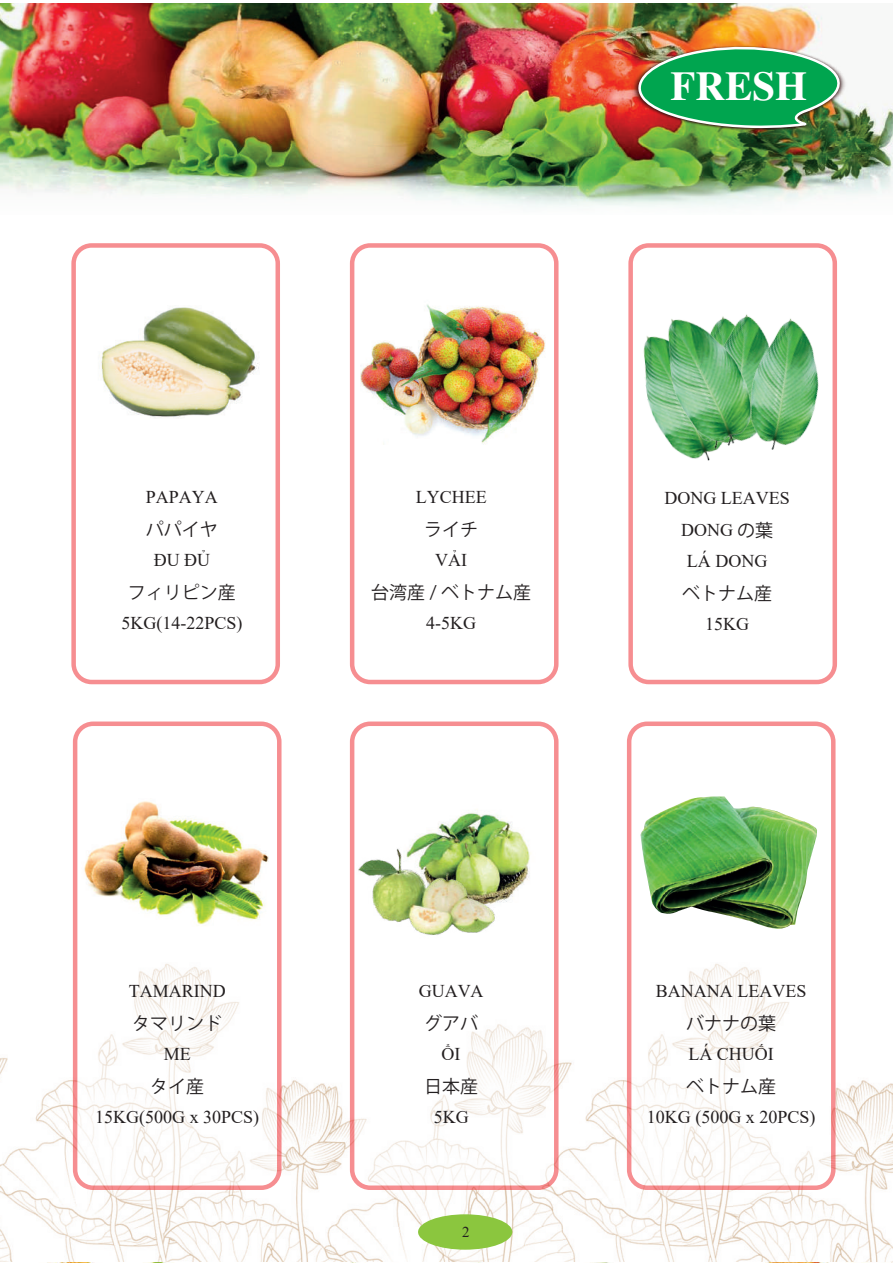
<style>
.page{position:relative;width:893px;height:1263px;background:#fff}
.page>*{position:absolute;margin:0;border:0;box-sizing:border-box;transform-origin:0 0}
.t1{font:700 40.95px "UTM Times";color:#fff}
.t2{font:18px/31.5px "Times New Roman";color:#231f20;text-align:center}
.t3{font:18px "Koz Go Pr 6 N";color:#231f20}
.t4{font:15px "Times New Roman";color:#231f20}
.s1{font-family:"Koz Go Pr 6 N"}
</style>
<div class="page">
<img style="left:0;top:248px;width:893px;height:1015px">
<div style="left:74px;top:245px;width:204px;height:437px;background:#fff;border-radius:18px"></div>
<div style="left:71px;top:243px;width:209px;height:441px;border:4px solid #ee1d23;border-radius:18px"></div>
<div style="left:631px;top:245px;width:204px;height:437px;background:#fff;border-radius:18px"></div>
<div style="left:628px;top:243px;width:209px;height:441px;border:4px solid #ee1d23;border-radius:18px"></div>
<div style="left:352px;top:245px;width:204px;height:437px;background:#fff;border-radius:18px"></div>
<div style="left:350px;top:243px;width:208px;height:441px;border:4px solid #ee1d23;border-radius:18px"></div>
<div style="left:75px;top:724px;width:204px;height:464px;background:#fff;border-radius:18px"></div>
<div style="left:73px;top:721px;width:209px;height:469px;border:4px solid #ee1d23;border-radius:18px"></div>
<div style="left:629px;top:724px;width:204px;height:464px;background:#fff;border-radius:18px"></div>
<div style="left:627px;top:721px;width:208px;height:469px;border:4px solid #ee1d23;border-radius:18px"></div>
<div style="left:352px;top:724px;width:204px;height:464px;background:#fff;border-radius:18px"></div>
<div style="left:350px;top:721px;width:208px;height:469px;border:4px solid #ee1d23;border-radius:18px"></div>
<img style="left:360px;top:304px;width:186px;height:141px">
<img style="left:643px;top:336px;width:67px;height:125px">
<img style="left:684px;top:450px;width:32px;height:7px">
<img style="left:760px;top:313px;width:92px;height:148px">
<img style="left:663px;top:314px;width:97px;height:136px">
<img style="left:99px;top:307px;width:160px;height:110px">
<img style="left:0;top:3px;width:893px;height:176px">
<svg style="left:0;top:179px;width:893px;height:28px"></svg>
<img style="left:629px;top:45px;width:220px;height:87px">
<img style="left:633px;top:42px;width:217px;height:88px">
<img style="left:0;top:1262px;width:891px;height:1px">
<img style="left:84px;top:801px;width:185px;height:124px">
<img style="left:416px;top:805px;width:142px;height:110px">
<img style="left:350px;top:840px;width:150px;height:116px">
<img style="left:640px;top:796px;width:177px;height:133px">
<div style="left:418px;top:1214px;width:94px;height:36px;background:#8bc63e;border-radius:50%"></div>
<h1 class="t1" style="left:671px;top:55px;width:138px">FRESH</h1>
<p class="t2" style="left:146px;top:481px;width:73px">PAPAYA</p>
<p class="t3" style="left:146px;top:519px;width:73px">パパイヤ</p>
<p class="t2" style="left:154px;top:544px;width:58px">ĐU ĐỦ</p>
<p class="t3" style="left:128px;top:582px;width:109px">フィリピン産</p>
<p class="t2" style="left:121px;top:607px;width:122px">5KG(14-22PCS)</p>
<p class="t2" style="left:416px;top:481px;width:72px">LYCHEE</p>
<p class="t3" style="left:424px;top:519px;width:55px">ライチ</p>
<p class="t2" style="left:435px;top:544px;width:33px">VẢI</p>
<p class="t3" style="left:371px;top:582px;width:161px">台湾産 / ベトナム産</p>
<p class="t2" style="left:426px;top:607px;width:51px">4-5KG</p>
<p class="t2" style="left:664px;top:482px;width:127px">DONG LEAVES<br>DONG <span class="s1">の葉<br></span>LÁ DONG</p>
<p class="t3" style="left:682px;top:583px;width:91px">ベトナム産</p>
<p class="t2" style="left:705px;top:608px;width:45px">15KG</p>
<p class="t2" style="left:129px;top:975px;width:98px">TAMARIND</p>
<p class="t3" style="left:132px;top:1013px;width:91px">タマリンド</p>
<p class="t2" style="left:164px;top:1038px;width:28px">ME</p>
<p class="t3" style="left:150px;top:1076px;width:55px">タイ産</p>
<p class="t2" style="left:95px;top:1101px;width:165px">15KG(500G x 30PCS)</p>
<p class="t2" style="left:419px;top:975px;width:66px">GUAVA</p>
<p class="t3" style="left:424px;top:1013px;width:55px">グアバ</p>
<p class="t2" style="left:442px;top:1038px;width:20px">ỔI</p>
<p class="t3" style="left:424px;top:1076px;width:55px">日本産</p>
<p class="t2" style="left:434px;top:1101px;width:36px">5KG</p>
<p class="t4" style="left:462px;top:1222px;width:9px">2</p>
<p class="t2" style="left:656px;top:975px;width:152px">BANANA LEAVES</p>
<p class="t3" style="left:686px;top:1013px;width:92px">バナナの葉</p>
<p class="t2" style="left:688px;top:1038px;width:87px">LÁ CHUỐI</p>
<p class="t3" style="left:686px;top:1076px;width:92px">ベトナム産</p>
<p class="t2" style="left:647px;top:1101px;width:170px">10KG (500G x 20PCS)</p>
</div>
